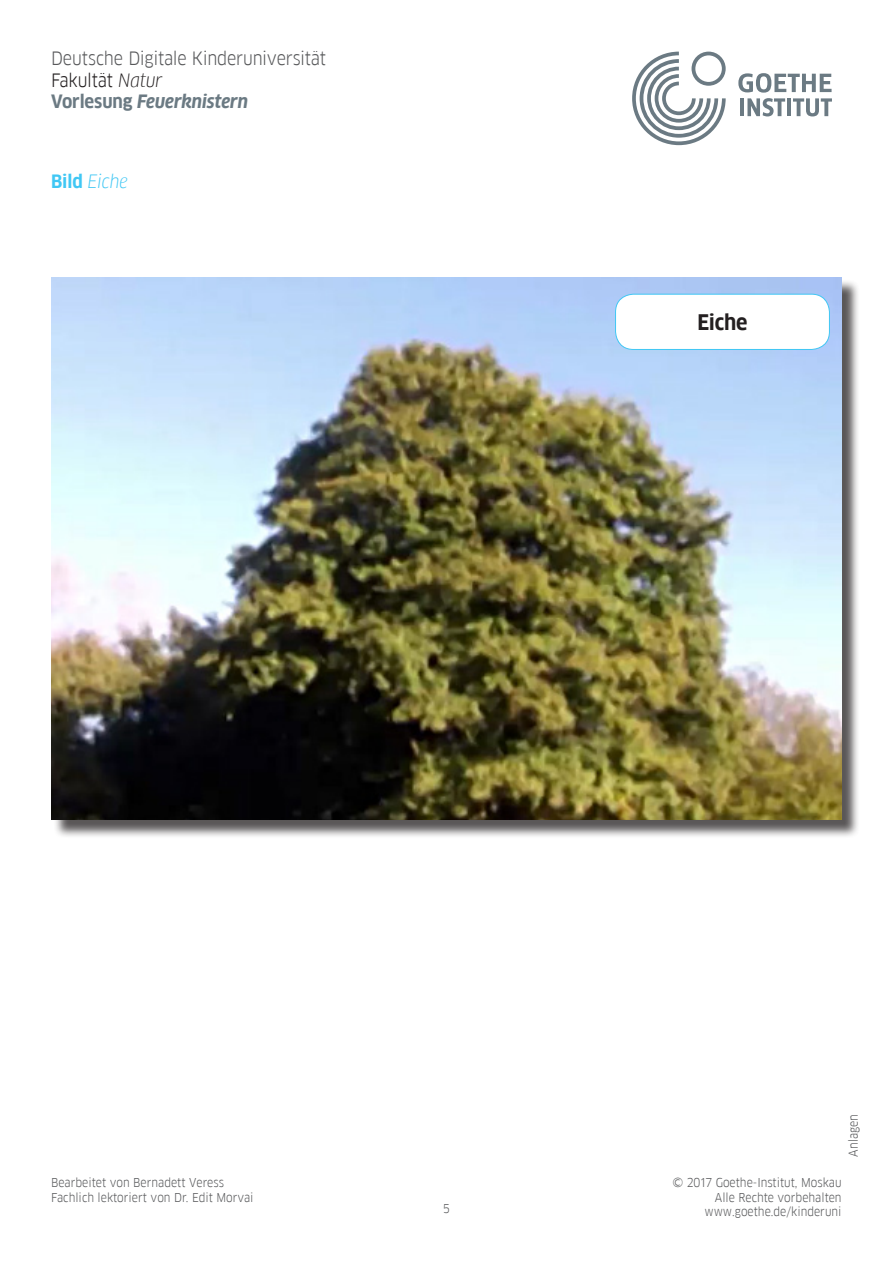
<style>
.page{position:relative;width:893px;height:1263px;background:#fff}
.page>*{position:absolute;margin:0;border:0;box-sizing:border-box;transform-origin:0 0}
.t1{font:700 21px "Goethe FF Clan";letter-spacing:-.015em;color:#231f20}
.t2{font:18px/21.6px "Goethe FF Clan";letter-spacing:-.015em;color:#57585a}
.t3{font:italic 18px "Goethe FF Clan";color:#40c7f4}
.t4{font:12px "Goethe FF Clan";color:#57585a}
.s1{color:#231f20}
.s2{font-style:italic;color:#231f20}
.s3{font-weight:700;color:#6b7a83}
.s4{font-weight:700;font-style:italic;color:#6b7a83}
.s5{font-weight:700;font-style:normal}
</style>
<div class="page">
<svg style="left:632px;top:52px;width:94px;height:93px"></svg>
<svg style="left:738px;top:73px;width:94px;height:43px"></svg>
<div style="left:53px;top:279px;width:807px;height:560px;background:#231f20;opacity:.75"></div>
<img style="left:51px;top:277px;width:790px;height:543px">
<div style="left:615px;top:294px;width:214px;height:55px;background:#fff;border-radius:18px"></div>
<div style="left:615px;top:294px;width:215px;height:56px;border:1px solid #40c7f4;border-radius:18px"></div>
<h2 class="t2" style="left:51px;top:48px;width:277px">Deutsche Digitale Kinderuniversität<br><span class="s1">Fakultät</span> <span class="s2">Natur<br></span><span class="s3">Vorlesung</span> <span class="s4">Feuerknistern</span></h2>
<h2 class="t3" style="left:51px;top:171px;width:78px"><span class="s5">Bild</span> Eiche</h2>
<h1 class="t1" style="left:697px;top:310px;width:52px">Eiche</h1>
<p class="t4" style="left:846px;top:1157px;width:44px;rotate:-90deg">Anlagen</p>
<p class="t4" style="left:51px;top:1176px;width:174px">Bearbeitet von Bernadett Veress</p>
<p class="t4" style="left:672px;top:1176px;width:171px">© 2017 Goethe-Institut, Moskau</p>
<p class="t4" style="left:51px;top:1190px;width:204px">Fachlich lektoriert von Dr. Edit Morvai</p>
<p class="t4" style="left:715px;top:1190px;width:128px">Alle Rechte vorbehalten</p>
<p class="t4" style="left:443px;top:1202px;width:8px">5</p>
<p class="t4" style="left:704px;top:1204px;width:139px">www.goethe.de/kinderuni</p>
</div>
